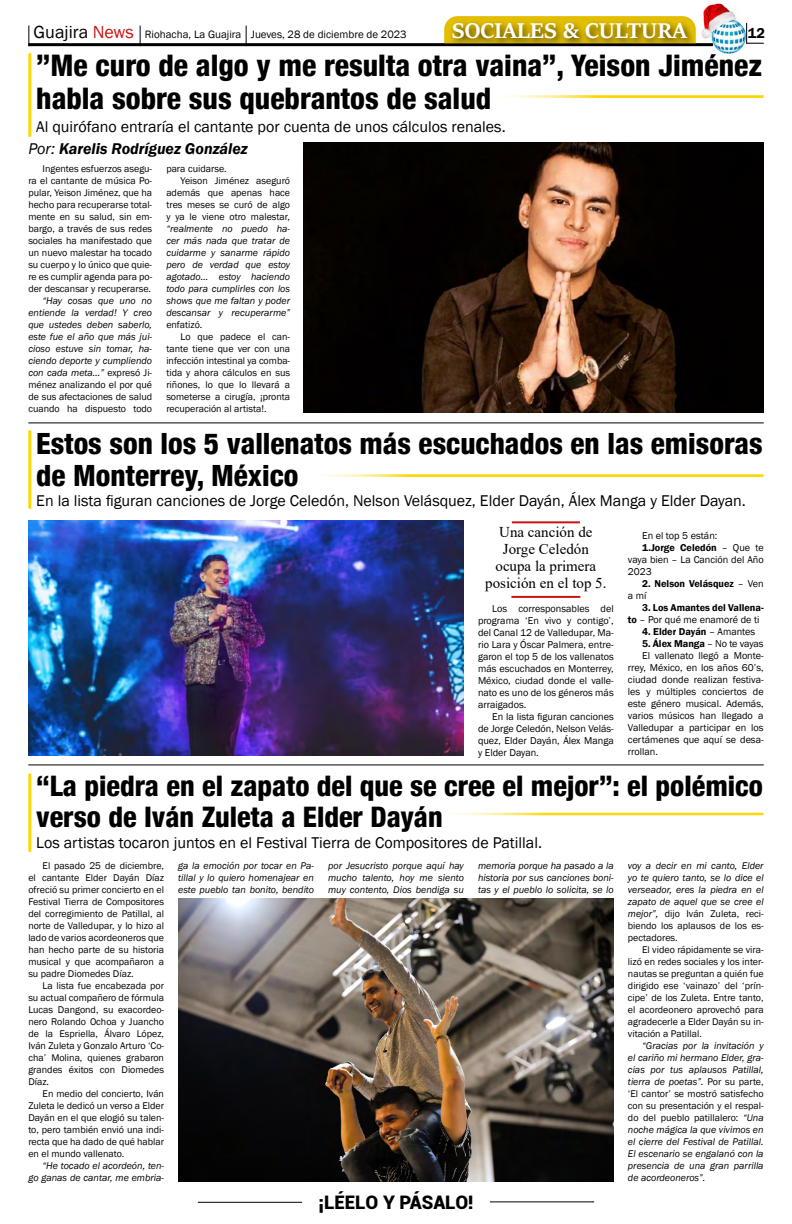
<style>
.page{position:relative;width:792px;height:1224px;background:#fff}
.page>*{position:absolute;margin:0;border:0;box-sizing:border-box;transform-origin:0 0}
.t1{font:800 condensed 29.7px/32.6px "Helvetica 87";color:#000}
.t2{font:800 condensed 29.3px/32.1px "Helvetica 87";color:#000}
.t3{font:800 condensed 28.3px/31px "Helvetica 87";color:#000}
.t4{font:700 23.5px "Sitka Heading";color:#fff}
.t5{font:900 18.7px "Roboto";color:#000}
.t6{font:16px "Franklin Gothic";color:#000}
.t7{font:italic 600 16px "Franklin Gothic";color:#000}
.t8{font:15px/17px "Times New Roman";color:#000;text-align:center}
.t9{font:600 14.7px "Franklin Gothic";color:#000}
.t10{font:11px "Franklin Gothic";color:#000}
.t11{font:10.2px/12px "Franklin Gothic";color:#000;text-align:justify}
.t12{font:600 10.2px/12px "Franklin Gothic";color:#000}
.t13{font:10px/12px "Franklin Gothic";color:#000;text-align:justify}
.t14{font:italic 10px/12px "Franklin Gothic";color:#000;text-align:justify}
.s1{font-size:18px}
.s2{font-size:18px;color:#c91311}
.s3{font-weight:400}
.s4{font-style:normal}
</style>
<div class="page">
<hr style="left:198px;top:1202px;width:104px;height:1px;background:#000">
<hr style="left:490px;top:1201px;width:104px;height:1px;background:#000">
<svg style="left:746px;top:23px;width:18px;height:21px"></svg>
<img style="left:702px;top:4px;width:43px;height:49px">
<hr style="left:28px;top:43px;width:685px;height:3px;background:#000">
<svg style="left:28px;top:26px;width:1px;height:20px"></svg>
<svg style="left:140px;top:26px;width:1px;height:18px"></svg>
<svg style="left:246px;top:26px;width:1px;height:18px"></svg>
<hr style="left:28px;top:53px;width:3px;height:84px;background:#fed501">
<hr style="left:28px;top:774px;width:3px;height:78px;background:#fed501">
<hr style="left:28px;top:430px;width:3px;height:79px;background:#fed501">
<hr style="left:28px;top:765px;width:736px;height:1px;background:#000">
<hr style="left:28px;top:423px;width:736px;height:1px;background:#000">
<svg style="left:444px;top:16px;width:248px;height:27px"></svg>
<div style="left:449px;top:20px;width:247px;height:28px;background:#000;opacity:.75"></div>
<hr style="left:484px;top:95px;width:280px;height:3px;background:#fed501">
<hr style="left:431px;top:813px;width:333px;height:3px;background:#fed501">
<hr style="left:298px;top:474px;width:466px;height:3px;background:#fed501">
<img style="left:178px;top:899px;width:436px;height:282px">
<img style="left:28px;top:520px;width:436px;height:236px">
<hr style="left:511px;top:596px;width:69px;height:2px;background:#c91311">
<hr style="left:512px;top:521px;width:68px;height:2px;background:#c91311">
<img style="left:303px;top:143px;width:461px;height:269px">
<h3 class="t4" style="left:452px;top:14px;width:236px">SOCIALES &amp; CULTURA</h3>
<p class="t10" style="left:34px;top:28px;width:375px"><span class="s1">Guajira</span> <span class="s2">News</span> Riohacha, La Guajira Jueves, 28 de diciembre de 2023</p>
<h3 class="t9" style="left:748px;top:24px;width:19px">12</h3>
<h1 class="t1" style="left:36px;top:49px;width:728px">”Me curo de algo y me resulta otra vaina”, Yeison Jiménez habla sobre sus quebrantos de salud</h1>
<h3 class="t6" style="left:36px;top:117px;width:471px">Al quirófano entraría el cantante por cuenta de unos cálculos renales.</h3>
<h3 class="t7" style="left:28px;top:138px;width:221px"><span class="s3">Por:</span> Karelis Rodríguez González</h3>
<p class="t13" style="left:28px;top:163px;width:125px;text-indent:14px">Ingentes esfuerzos asegu&shy;ra el cantante de música Po&shy;pular, Yeison Jiménez, que ha hecho para recuperarse total&shy;mente en su salud, sin em&shy;bargo, a través de sus redes sociales ha manifestado que un nuevo malestar ha tocado su cuerpo y lo único que quie&shy;re es cumplir agenda para po&shy;der descansar y recuperarse.</p>
<p class="t14" style="left:28px;top:295px;width:125px;text-indent:14px">“Hay cosas que uno no entiende la verdad! Y creo que ustedes deben saberlo, este fue el año que más jui&shy;cioso estuve sin tomar, ha&shy;ciendo deporte y cumpliendo con cada meta…” <span class="s4">expresó Ji&shy;ménez analizando el por qué de sus afectaciones de salud cuando ha dispuesto todo</span></p>
<p class="t13" style="left:166px;top:163px;width:62px">para cuidarse.</p>
<p class="t13" style="left:181px;top:175px;width:111px">Yeison Jiménez aseguró</p>
<p class="t13" style="left:166px;top:187px;width:125px">además que apenas hace</p>
<p class="t13" style="left:166px;top:199px;width:125px">tres meses se curó de algo</p>
<p class="t13" style="left:166px;top:211px;width:125px">y ya le viene otro malestar,</p>
<p class="t14" style="left:166px;top:223px;width:125px">“realmente no puedo ha&shy;cer más nada que tratar de cuidarme y sanarme rápido pero de verdad que estoy agotado… estoy haciendo todo para cumplirles con los shows que me faltan y poder descansar y recuperarme”</p>
<p class="t13" style="left:166px;top:319px;width:38px">enfatizó.</p>
<p class="t13" style="left:181px;top:331px;width:111px">Lo que padece el can-</p>
<p class="t13" style="left:166px;top:343px;width:125px">tante tiene que ver con una</p>
<p class="t13" style="left:166px;top:355px;width:125px">infección intestinal ya comba-</p>
<p class="t13" style="left:166px;top:367px;width:125px">tida y ahora cálculos en sus</p>
<p class="t13" style="left:166px;top:379px;width:125px">riñones, lo que lo llevará a</p>
<p class="t13" style="left:166px;top:391px;width:125px">someterse a cirugía, ¡pronta</p>
<p class="t13" style="left:166px;top:403px;width:102px">recuperación al artista!.</p>
<h2 class="t2" style="left:36px;top:427px;width:728px">Estos son los 5 vallenatos más escuchados en las emisoras de Monterrey, México</h2>
<h3 class="t6" style="left:36px;top:491px;width:711px">En la lista figuran canciones de Jorge Celedón, Nelson Velásquez, Elder Dayán, Álex Manga y Elder Dayan.</h3>
<h3 class="t8" style="left:485px;top:523px;width:123px">Una canción de<br>Jorge Celedón ocupa la primera posición en el top 5.</h3>
<p class="t11" style="left:478px;top:603px;width:137px;text-indent:14px">Los corresponsables del programa ‘En vivo y contigo’, del Canal 12 de Valledupar, Ma&shy;rio Lara y Óscar Palmera, entre&shy;garon el top 5 de los vallenatos más escuchados en Monterrey, México, ciudad donde el valle&shy;nato es uno de los géneros más arraigados.</p>
<p class="t11" style="left:478px;top:711px;width:137px;text-indent:14px">En la lista figuran canciones de Jorge Celedón, Nelson Velás&shy;quez, Elder Dayán, Álex Manga y Elder Dayan.</p>
<p class="t11" style="left:642px;top:530px;width:77px">En el top 5 están:</p>
<p class="t12" style="left:642px;top:542px;width:123px">1.Jorge Celedón <span class="s3">– Que te</span></p>
<p class="t11" style="left:628px;top:554px;width:137px">vaya bien – La Canción del Año</p>
<p class="t11" style="left:628px;top:566px;width:25px">2023</p>
<p class="t12" style="left:628px;top:578px;width:137px;text-indent:14px">2. Nelson Velásquez <span class="s3">– Ven a mí</span></p>
<p class="t12" style="left:628px;top:602px;width:137px;text-indent:14px">3. Los Amantes del Vallena&shy;to <span class="s3">– Por qué me enamoré de ti</span></p>
<p class="t12" style="left:642px;top:626px;width:115px">4. Elder Dayán <span class="s3">– Amantes</span></p>
<p class="t12" style="left:642px;top:638px;width:123px">5. Álex Manga <span class="s3">– No te vayas</span></p>
<p class="t11" style="left:642px;top:650px;width:123px">El vallenato llegó a Monte-</p>
<p class="t11" style="left:628px;top:662px;width:137px">rrey, México, en los años 60’s,</p>
<p class="t11" style="left:628px;top:674px;width:137px">ciudad donde realizan festiva-</p>
<p class="t11" style="left:628px;top:686px;width:137px">les y múltiples conciertos de</p>
<p class="t11" style="left:628px;top:698px;width:137px">este género musical. Además,</p>
<p class="t11" style="left:628px;top:710px;width:137px">varios músicos han llegado a</p>
<p class="t11" style="left:628px;top:722px;width:137px">Valledupar a participar en los</p>
<p class="t11" style="left:628px;top:734px;width:137px">certámenes que aquí se desa-</p>
<p class="t11" style="left:628px;top:746px;width:32px">rrollan.</p>
<h3 class="t3" style="left:36px;top:770px;width:728px">“La piedra en el zapato del que se cree el mejor”: el polémico verso de Iván Zuleta a Elder Dayán</h3>
<h3 class="t6" style="left:36px;top:833px;width:507px">Los artistas tocaron juntos en el Festival Tierra de Compositores de Patillal.</h3>
<p class="t13" style="left:28px;top:860px;width:137px;text-indent:14px">El pasado 25 de diciembre, el cantante Elder Dayán Díaz ofreció su primer concierto en el Festival Tierra de Compositores del corregimiento de Patillal, al norte de Valledupar, y lo hizo al lado de varios acordeoneros que han hecho parte de su historia musical y que acompañaron a su padre Diomedes Díaz.</p>
<p class="t13" style="left:28px;top:980px;width:137px;text-indent:14px">La lista fue encabezada por su actual compañero de fórmula Lucas Dangond, su exacordeo&shy;nero Rolando Ochoa y Juancho de la Espriella, Álvaro López, Iván Zuleta y Gonzalo Arturo ‘Co&shy;cha’ Molina, quienes grabaron grandes éxitos con Diomedes Díaz.</p>
<p class="t13" style="left:28px;top:1088px;width:137px;text-indent:14px">En medio del concierto, Iván Zuleta le dedicó un verso a Elder Dayán en el que elogió su talen&shy;to, pero también envió una indi&shy;recta que ha dado de qué hablar en el mundo vallenato.</p>
<p class="t14" style="left:28px;top:1160px;width:137px;text-align:right">“He tocado el acordeón, ten-<br>go ganas de cantar, me embria-</p>
<p class="t14" style="left:178px;top:860px;width:137px">ga la emoción por tocar en Pa&shy;tillal y lo quiero homenajear en este pueblo tan bonito, bendito</p>
<p class="t14" style="left:328px;top:860px;width:137px">por Jesucristo porque aquí hay mucho talento, hoy me siento muy contento, Dios bendiga su</p>
<p class="t14" style="left:478px;top:860px;width:137px">memoria porque ha pasado a la historia por sus canciones boni&shy;tas y el pueblo lo solicita, se lo</p>
<p class="t14" style="left:628px;top:860px;width:137px">voy a decir en mi canto, Elder yo te quiero tanto, se lo dice el verseador, eres la piedra en el zapato de aquel que se cree el mejor”, <span class="s4">dijo Iván Zuleta, reci&shy;biendo los aplausos de los es&shy;pectadores.</span></p>
<p class="t13" style="left:628px;top:944px;width:137px;text-indent:14px">El video rápidamente se vira&shy;lizó en redes sociales y los inter&shy;nautas se preguntan a quién fue dirigido ese ‘vainazo’ del ‘prín&shy;cipe’ de los Zuleta. Entre tanto, el acordeonero aprovechó para agradecerle a Elder Dayán su in&shy;vitación a Patillal.</p>
<p class="t14" style="left:628px;top:1040px;width:137px;text-indent:14px">“Gracias por la invitación y el cariño mi hermano Elder, gra&shy;cias por tus aplausos Patillal, tierra de poetas”. <span class="s4">Por su parte, ‘El cantor’ se mostró satisfecho con su presentación y el respal&shy;do del pueblo patillalero:</span> “Una noche mágica la que vivimos en el cierre del Festival de Patillal.<br>El escenario se engalanó con la presencia de una gran parrilla de acordeoneros”.</p>
<h3 class="t5" style="left:318px;top:1189px;width:157px">¡LÉELO Y PÁSALO!</h3>
</div>
